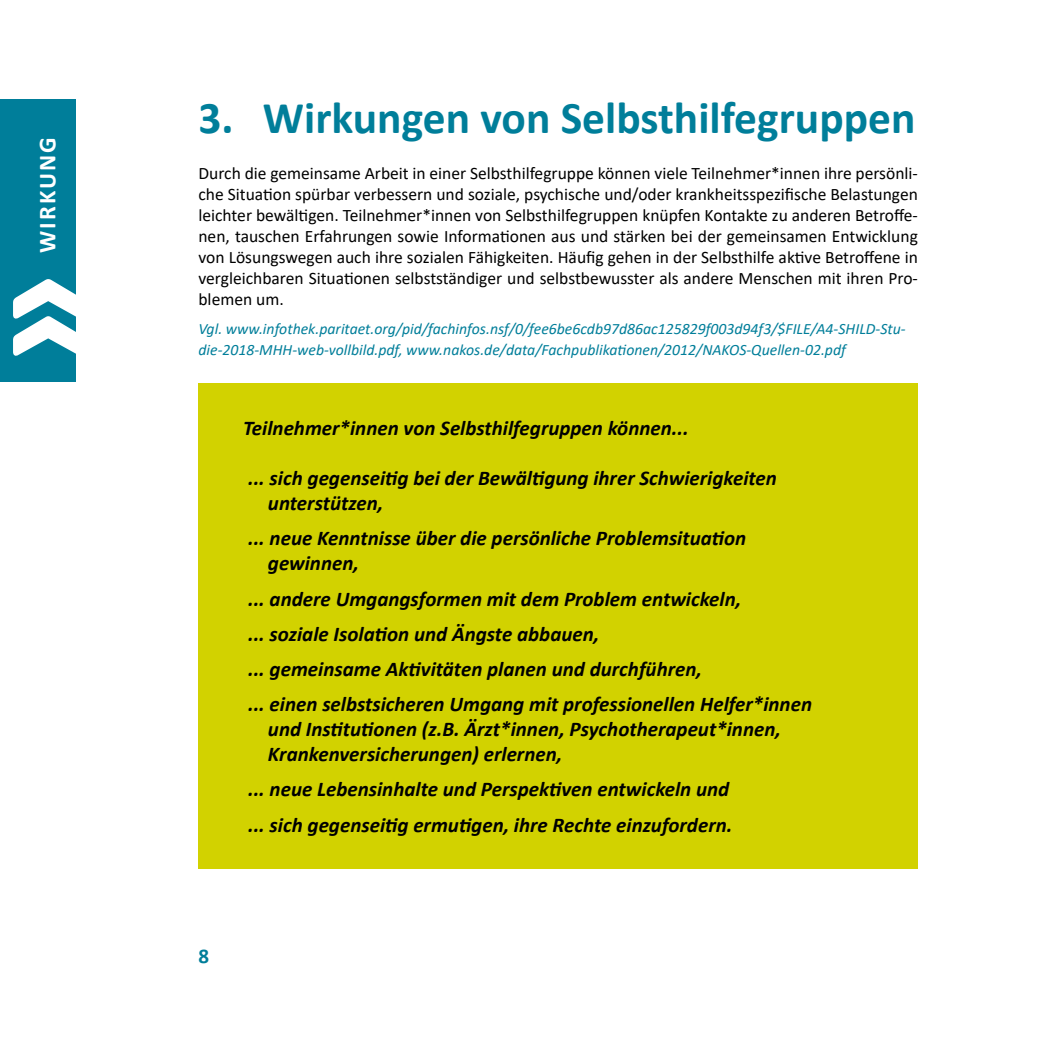
<style>
.page{position:relative;width:1042px;height:1042px;background:#fff}
.page>*{position:absolute;margin:0;border:0;box-sizing:border-box;transform-origin:0 0}
.t1{font:700 45.5px "Calibri";color:#007e9a}
.t2{font:700 24.5px "Calibri";letter-spacing:.09em;color:#fff}
.t3{font:italic 700 21px/35.2px "Calibri";color:#000}
.t4{font:700 21px "Calibri";color:#007e9a}
.t5{font:17.5px/21px "Calibri";color:#000;text-align:justify}
.t6{font:italic 15.75px/21px "Calibri";color:#007e9a}
</style>
<div class="page">
<div style="left:0;top:99px;width:76px;height:282px;background:#007e9a"></div>
<svg style="left:13px;top:279px;width:63px;height:77px"></svg>
<div style="left:198px;top:383px;width:720px;height:485px;background:#d2d200"></div>
<p class="t2" style="left:30px;top:253px;width:118px;rotate:-90deg">WIRKUNG</p>
<h1 class="t1" style="left:198px;top:86px;width:718px">3. Wirkungen von Selbsthilfegruppen</h1>
<p class="t5" style="left:198px;top:162px;width:721px">Durch die gemeinsame Arbeit in einer Selbsthilfegruppe können viele Teilnehmer*innen ihre persönli&shy;che Situation spürbar verbessern und soziale, psychische und/oder krankheitsspezifische Belastungen leichter bewältigen. Teilnehmer*innen von Selbsthilfegruppen knüpfen Kontakte zu anderen Betroffe&shy;nen, tauschen Erfahrungen sowie Informationen aus und stärken bei der gemeinsamen Entwicklung von Lösungswegen auch ihre sozialen Fähigkeiten. Häufig gehen in der Selbsthilfe aktive Betroffene in vergleichbaren Situationen selbstständiger und selbstbewusster als andere Menschen mit ihren Pro&shy;blemen um.</p>
<p class="t6" style="left:198px;top:318px;width:709px">Vgl. www.infothek.paritaet.org/pid/fachinfos.nsf/0/fee6be6cdb97d86ac125829f003d94f3/$FILE/A4-SHILD-Stu&shy;die-2018-MHH-web-vollbild.pdf, www.nakos.de/data/Fachpublikationen/2012/NAKOS-Quellen-02.pdf</p>
<p class="t3" style="left:243px;top:409px;width:447px">Teilnehmer*innen von Selbsthilfegruppen können...</p>
<p class="t3" style="left:268px;top:464px;width:510px;line-height:25.2px;text-indent:-20px">... sich gegenseitig bei der Bewältigung ihrer Schwierigkeiten unterstützen,</p>
<p class="t3" style="left:268px;top:525px;width:480px;line-height:25.2px;text-indent:-20px">... neue Kenntnisse über die persönliche Problemsituation gewinnen,</p>
<p class="t3" style="left:248px;top:580px;width:565px">... andere Umgangsformen mit dem Problem entwickeln,<br>... soziale Isolation und Ängste abbauen,<br>... gemeinsame Aktivitäten planen und durchführen,<br>... einen selbstsicheren Umgang mit professionellen Helfer*innen</p>
<p class="t3" style="left:268px;top:716px;width:514px;line-height:25.2px">und Institutionen (z.B. Ärzt*innen, Psychotherapeut*innen,<br>Krankenversicherungen) erlernen,</p>
<p class="t3" style="left:248px;top:771px;width:486px">... neue Lebensinhalte und Perspektiven entwickeln und ... sich gegenseitig ermutigen, ihre Rechte einzufordern.</p>
<p class="t4" style="left:198px;top:941px;width:12px">8</p>
</div>
